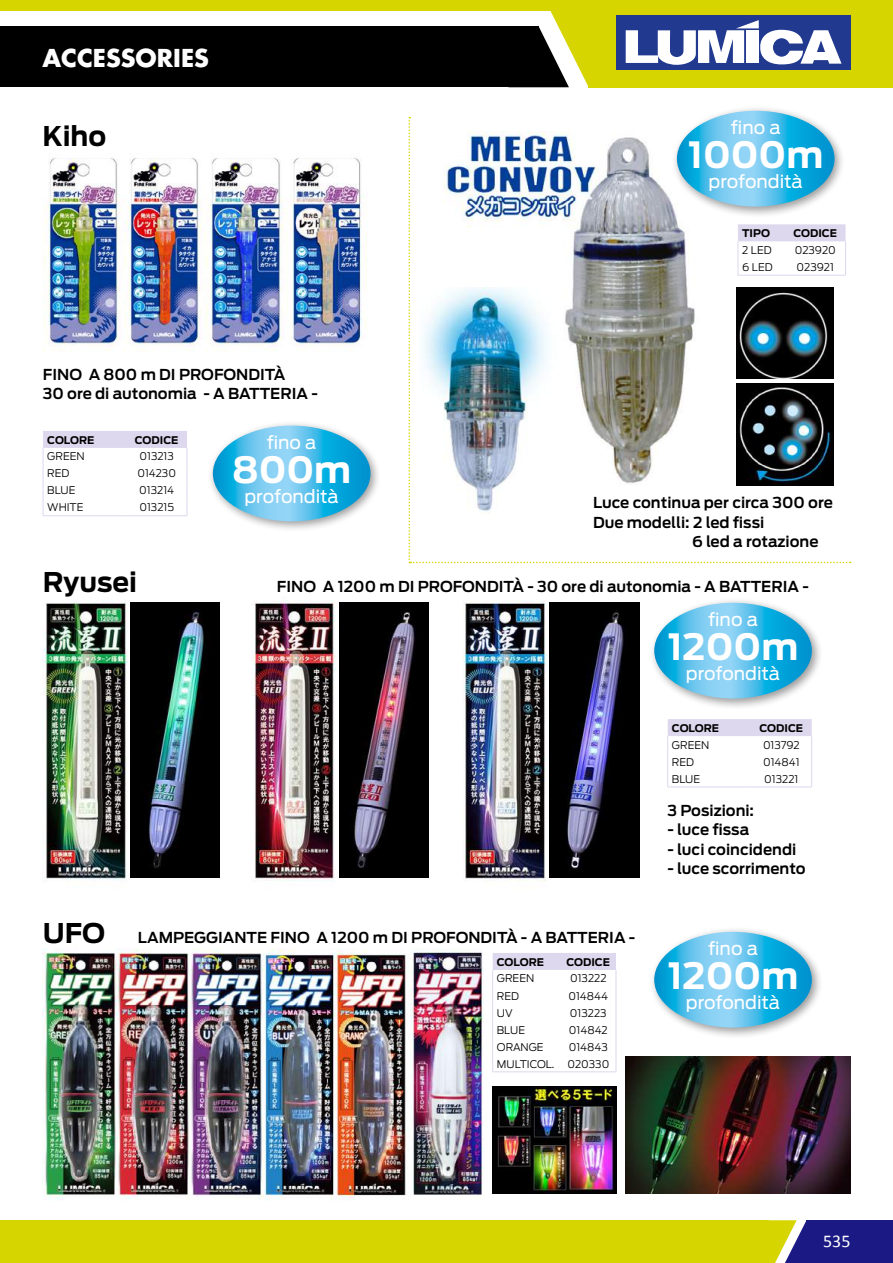
<style>
.page{position:relative;width:893px;height:1263px;background:#fff}
.page>*{position:absolute;margin:0;border:0;box-sizing:border-box;transform-origin:0 0}
.t1{font:700 36px "Ford Antenna";color:#fff}
.t2{font:700 27px "Ford Antenna";color:#000}
.t3{font:700 24px "Futura";color:#fff}
.t4{font:18px "Ford Antenna";color:#fff}
.t5{font:18px "Calibri";color:#fff}
.t6{font:600 15px/19.5px "Ford Antenna";color:#000}
.t7{font:300 10.5px/17px "Ford Antenna";color:#000;text-align:right}
.t8{font:700 10.5px "Ford Antenna";color:#000}
.s1{font-weight:700;font-size:27px}
</style>
<div class="page">
<div style="left:806px;top:1220px;width:87px;height:43px;background:#1b1984"></div>
<svg style="left:769px;top:1220px;width:37px;height:43px"></svg>
<div style="left:0;top:1220px;width:769px;height:43px;background:#d7d500"></div>
<div style="left:589px;top:0;width:304px;height:87px;background:#d7d500"></div>
<div style="left:0;top:0;width:557px;height:10px;background:#d7d500"></div>
<div style="left:0;top:26px;width:539px;height:61px;background:#000"></div>
<div style="left:616px;top:15px;width:234px;height:55px;background:#213a8f"></div>
<svg style="left:508px;top:0;width:333px;height:87px"></svg>
<img style="left:43px;top:158px;width:324px;height:194px">
<div style="left:207px;top:420px;width:175px;height:113px;background:#000;opacity:.4"></div>
<svg style="left:213px;top:426px;width:157px;height:95px;background:#6ac5e9"></svg>
<svg style="left:43px;top:431px;width:145px;height:85px"></svg>
<hr style="left:43px;top:515px;width:83px;height:1px;background:#ddd8ed">
<hr style="left:126px;top:515px;width:61px;height:1px;background:#ddd8ed">
<div style="left:648px;top:597px;width:175px;height:113px;background:#000;opacity:.4"></div>
<svg style="left:654px;top:603px;width:158px;height:95px;background:#6ac5e9"></svg>
<svg style="left:667px;top:719px;width:145px;height:68px"></svg>
<hr style="left:667px;top:787px;width:84px;height:1px;background:#ddd8ed">
<hr style="left:751px;top:787px;width:61px;height:1px;background:#ddd8ed">
<img style="left:43px;top:600px;width:85px;height:281px">
<img style="left:131px;top:603px;width:89px;height:274px">
<img style="left:251px;top:600px;width:86px;height:282px">
<img style="left:339px;top:603px;width:89px;height:274px">
<img style="left:462px;top:600px;width:85px;height:282px">
<img style="left:550px;top:603px;width:89px;height:274px">
<img style="left:42px;top:948px;width:364px;height:252px">
<div style="left:648px;top:926px;width:175px;height:113px;background:#000;opacity:.4"></div>
<svg style="left:654px;top:932px;width:158px;height:96px;background:#6bc5e8"></svg>
<svg style="left:492px;top:953px;width:125px;height:119px"></svg>
<hr style="left:492px;top:1071px;width:69px;height:1px;background:#ddd8ed">
<hr style="left:561px;top:1071px;width:55px;height:1px;background:#ddd8ed">
<img style="left:411px;top:948px;width:72px;height:247px">
<img style="left:625px;top:1057px;width:225px;height:137px">
<img style="left:492px;top:1086px;width:124px;height:108px">
<div style="left:671px;top:105px;width:175px;height:113px;background:#000;opacity:.4"></div>
<img style="left:409px;top:111px;width:442px;height:452px">
<h3 class="t3" style="left:42px;top:42px;width:168px">ACCESSORIES</h3>
<h2 class="t2" style="left:42px;top:112px;width:65px">Kiho</h2>
<p class="t6" style="left:43px;top:363px;width:276px">FINO A 800 m DI PROFONDITÀ<br>30 ore di autonomia - A BATTERIA -</p>
<p class="t8" style="left:47px;top:430px;width:49px">COLORE</p>
<p class="t8" style="left:135px;top:430px;width:45px">CODICE</p>
<p class="t7" style="left:47px;top:447px;width:39px">GREEN</p>
<p class="t7" style="left:139px;top:447px;width:36px">013213</p>
<p class="t7" style="left:47px;top:464px;width:24px">RED</p>
<p class="t7" style="left:137px;top:464px;width:40px">014230</p>
<p class="t7" style="left:47px;top:481px;width:30px">BLUE</p>
<p class="t7" style="left:139px;top:481px;width:36px">013214</p>
<p class="t7" style="left:47px;top:498px;width:38px">WHITE</p>
<p class="t7" style="left:139px;top:498px;width:36px">013215</p>
<p class="t4" style="left:267px;top:426px;width:51px">fino a</p>
<h1 class="t1" style="left:232px;top:437px;width:121px">800m</h1>
<p class="t4" style="left:244px;top:480px;width:96px">profondità</p>
<p class="t4" style="left:731px;top:112px;width:51px">fino a</p>
<h1 class="t1" style="left:688px;top:123px;width:137px">1000m</h1>
<p class="t4" style="left:708px;top:166px;width:96px">profondità</p>
<p class="t8" style="left:742px;top:224px;width:29px">TIPO</p>
<p class="t8" style="left:793px;top:224px;width:45px">CODICE</p>
<p class="t7" style="left:742px;top:240px;width:31px">2 LED</p>
<p class="t7" style="left:795px;top:240px;width:43px">023920</p>
<p class="t7" style="left:742px;top:257px;width:32px">6 LED</p>
<p class="t7" style="left:796px;top:257px;width:39px">023921</p>
<p class="t6" style="left:593px;top:492px;width:241px">Luce continua per circa 300 ore</p>
<p class="t6" style="left:593px;top:511px;width:173px">Due modelli: 2 led fissi</p>
<p class="t6" style="left:692px;top:531px;width:128px">6 led a rotazione</p>
<h2 class="t2" style="left:43px;top:558px;width:96px">Ryusei</h2>
<p class="t6" style="left:277px;top:575px;width:533px">FINO A 1200 m DI PROFONDITÀ - 30 ore di autonomia - A BATTERIA -</p>
<p class="t4" style="left:708px;top:604px;width:51px">fino a</p>
<h1 class="t1" style="left:668px;top:615px;width:132px">1200m</h1>
<p class="t4" style="left:686px;top:658px;width:96px">profondità</p>
<p class="t8" style="left:672px;top:718px;width:49px">COLORE</p>
<p class="t8" style="left:760px;top:718px;width:45px">CODICE</p>
<p class="t7" style="left:672px;top:735px;width:39px">GREEN</p>
<p class="t7" style="left:763px;top:735px;width:38px">013792</p>
<p class="t7" style="left:672px;top:752px;width:24px">RED</p>
<p class="t7" style="left:763px;top:752px;width:38px">014841</p>
<p class="t7" style="left:672px;top:769px;width:30px">BLUE</p>
<p class="t7" style="left:764px;top:769px;width:36px">013221</p>
<p class="t6" style="left:43px;top:926px;width:594px"><span class="s1">UFO</span> LAMPEGGIANTE FINO A 1200 m DI PROFONDITÀ - A BATTERIA -</p>
<p class="t8" style="left:497px;top:952px;width:49px">COLORE</p>
<p class="t8" style="left:566px;top:952px;width:45px">CODICE</p>
<p class="t7" style="left:497px;top:969px;width:39px">GREEN</p>
<p class="t7" style="left:570px;top:969px;width:38px">013222</p>
<p class="t7" style="left:497px;top:986px;width:24px">RED</p>
<p class="t7" style="left:568px;top:986px;width:41px">014844</p>
<p class="t7" style="left:497px;top:1003px;width:17px">UV</p>
<p class="t7" style="left:570px;top:1003px;width:38px">013223</p>
<p class="t7" style="left:497px;top:1020px;width:30px">BLUE</p>
<p class="t7" style="left:569px;top:1020px;width:40px">014842</p>
<p class="t7" style="left:497px;top:1037px;width:48px">ORANGE</p>
<p class="t7" style="left:497px;top:1037px;width:114px">014843<br>MULTICOL. 020330</p>
<p class="t6" style="left:667px;top:799px;width:88px">3 Posizioni:</p>
<p class="t6" style="left:667px;top:818px;width:83px">- luce fissa</p>
<p class="t6" style="left:667px;top:838px;width:130px">- luci coincidendi</p>
<p class="t6" style="left:667px;top:857px;width:140px">- luce scorrimento</p>
<p class="t4" style="left:708px;top:933px;width:51px">fino a</p>
<h1 class="t1" style="left:668px;top:944px;width:132px">1200m</h1>
<p class="t4" style="left:686px;top:987px;width:96px">profondità</p>
<p class="t5" style="left:823px;top:1229px;width:29px">535</p>
</div>
